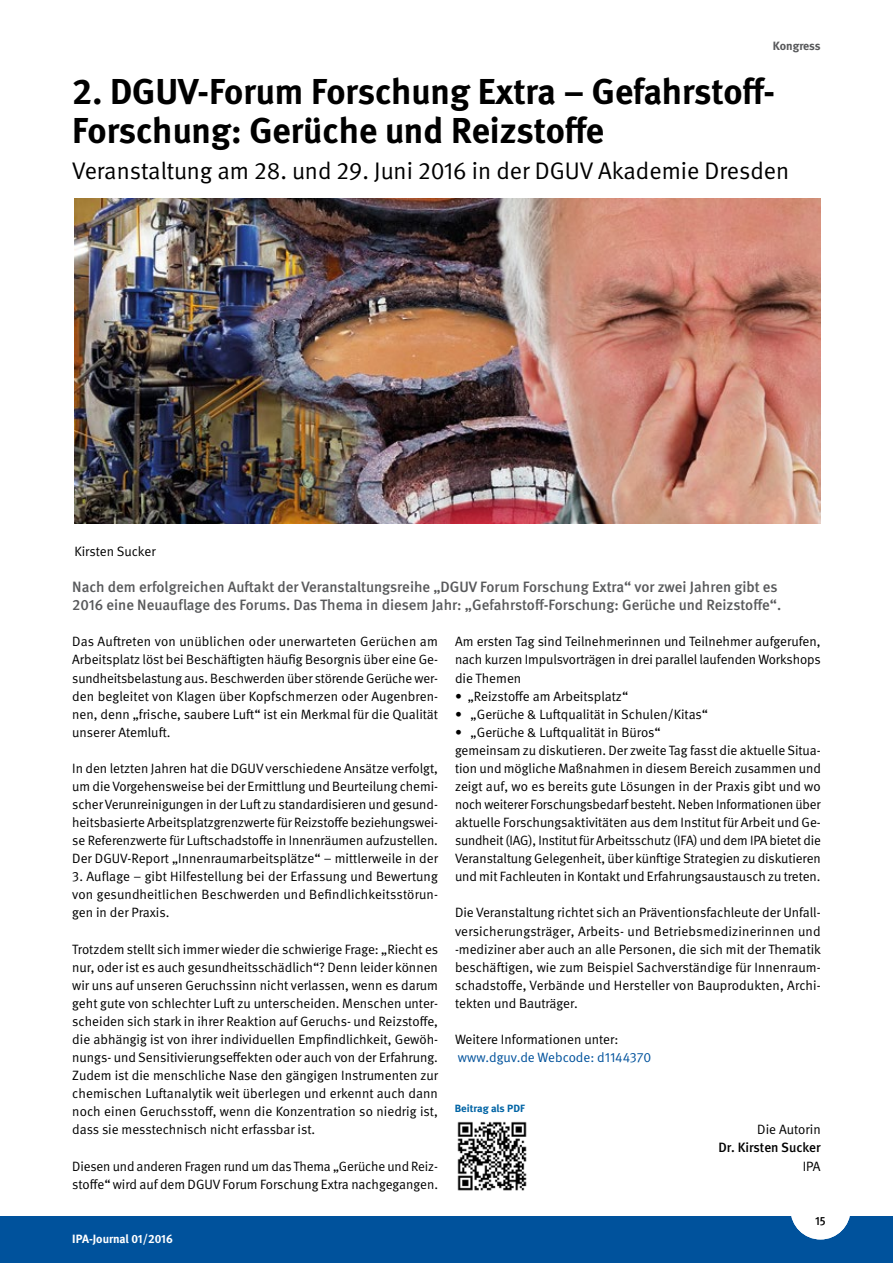
<style>
.page{position:relative;width:893px;height:1263px;background:#fff}
.page>*{position:absolute;margin:0;border:0;box-sizing:border-box;transform-origin:0 0}
.t1{font:700 36px/39px "DGUV Meta";color:#000}
.t2{font:24px "DGUV Meta";color:#000}
.t3{font:500 15px/18px "DGUV Meta";color:#58595b}
.t4{font:13.5px/18px "DGUV Meta";letter-spacing:-.005em;color:#000;text-align:justify}
.t5{font:13.5px "DGUV Meta";color:#00529c}
.t6{font:500 13.5px "DGUV Meta";color:#000}
.t7{font:700 12px "DGUV Meta";letter-spacing:-.005em;color:#fff}
.t8{font:700 12px "DGUV Meta";letter-spacing:-.005em;color:#58595b}
.t9{font:500 12px "DGUV Meta";color:#000}
.t10{font:700 10.5px "DGUV Meta";color:#0064a5;scale:1.04 1}
</style>
<div class="page">
<div style="left:0;top:1216px;width:893px;height:47px;background:#00529c"></div>
<img style="left:75px;top:199px;width:745px;height:324px">
<div style="left:791px;top:1179px;width:59px;height:60px;background:#fff;border-radius:50%"></div>
<img style="left:457px;top:1121px;width:70px;height:70px">
<p class="t8" style="left:773px;top:39px;width:49px">Kongress</p>
<h1 class="t1" style="left:72px;top:73px;width:704px">2. DGUV-Forum Forschung Extra – Gefahrstoff-<br>Forschung: Gerüche und Reizstoffe</h1>
<h2 class="t2" style="left:72px;top:157px;width:718px">Veranstaltung am 28. und 29. Juni 2016 in der DGUV Akademie Dresden</h2>
<p class="t4" style="left:74px;top:543px;width:83px">Kirsten Sucker</p>
<p class="t3" style="left:72px;top:578px;width:710px">Nach dem erfolgreichen Auftakt der Veranstaltungsreihe „DGUV Forum Forschung Extra“ vor zwei Jahren gibt es<br>2016 eine Neuauflage des Forums. Das Thema in diesem Jahr: „Gefahrstoff-Forschung: Gerüche und Reizstoffe“.</p>
<p class="t4" style="left:72px;top:633px;width:367px">Das Auftreten von unüblichen oder unerwarteten Gerüchen am Arbeitsplatz löst bei Beschäftigten häufig Besorgnis über eine Ge&shy;sundheitsbelastung aus. Beschwerden über störende Gerüche wer&shy;den begleitet von Klagen über Kopfschmerzen oder Augenbren&shy;nen, denn „frische, saubere Luft“ ist ein Merkmal für die Qualität unserer Atemluft.</p>
<p class="t4" style="left:72px;top:759px;width:367px">In den letzten Jahren hat die DGUV verschiedene Ansätze verfolgt, um die Vorgehensweise bei der Ermittlung und Beurteilung chemi&shy;scher Verunreinigungen in der Luft zu standardisieren und gesund&shy;heitsbasierte Arbeitsplatzgrenzwerte für Reizstoffe beziehungswei&shy;se Referenzwerte für Luftschadstoffe in Innenräumen aufzustellen.<br>Der DGUV-Report „Innenraumarbeitsplätze“ – mittlerweile in der</p>
<p class="t4" style="left:72px;top:868px;width:367px">3. Auflage – gibt Hilfestellung bei der Erfassung und Bewertung von gesundheitlichen Beschwerden und Befindlichkeitsstörun&shy;gen in der Praxis.</p>
<p class="t4" style="left:72px;top:940px;width:367px">Trotzdem stellt sich immer wieder die schwierige Frage: „Riecht es nur, oder ist es auch gesundheitsschädlich“? Denn leider können wir uns auf unseren Geruchssinn nicht verlassen, wenn es darum geht gute von schlechter Luft zu unterscheiden. Menschen unter&shy;scheiden sich stark in ihrer Reaktion auf Geruchs- und Reizstoffe, die abhängig ist von ihrer individuellen Empfindlichkeit, Gewöh&shy;nungs- und Sensitivierungseffekten oder auch von der Erfahrung.<br>Zudem ist die menschliche Nase den gängigen Instrumenten zur chemischen Luftanalytik weit überlegen und erkennt auch dann noch einen Geruchsstoff, wenn die Konzentration so niedrig ist, dass sie messtechnisch nicht erfassbar ist.</p>
<p class="t4" style="left:72px;top:1157px;width:367px">Diesen und anderen Fragen rund um das Thema „Gerüche und Reiz&shy;stoffe“ wird auf dem DGUV Forum Forschung Extra nachgegangen.</p>
<p class="t7" style="left:72px;top:1231px;width:102px">IPA-Journal 01/2016</p>
<p class="t4" style="left:455px;top:633px;width:367px">Am ersten Tag sind Teilnehmerinnen und Teilnehmer aufgerufen, nach kurzen Impulsvorträgen in drei parallel laufenden Workshops die Themen</p>
<p class="t4" style="left:455px;top:687px;width:175px">• „Reizstoffe am Arbeitsplatz“</p>
<p class="t4" style="left:455px;top:705px;width:255px">• „Gerüche &amp; Luftqualität in Schulen/Kitas“</p>
<p class="t4" style="left:455px;top:723px;width:367px;text-align:left">• „Gerüche &amp; Luftqualität in Büros“<br>gemeinsam zu diskutieren. Der zweite Tag fasst die aktuelle Situa&shy;tion und mögliche Maßnahmen in diesem Bereich zusammen und zeigt auf, wo es bereits gute Lösungen in der Praxis gibt und wo noch weiterer Forschungsbedarf besteht. Neben Informationen über aktuelle Forschungsaktivitäten aus dem Institut für Arbeit und Ge&shy;sundheit (IAG), Institut für Arbeitsschutz (IFA) und dem IPA bietet die Veranstaltung Gelegenheit, über künftige Strategien zu diskutieren und mit Fachleuten in Kontakt und Erfahrungsaustausch zu treten.</p>
<p class="t4" style="left:455px;top:904px;width:368px">Die Veranstaltung richtet sich an Präventionsfachleute der Unfall&shy;versicherungsträger, Arbeits- und Betriebsmedizinerinnen und -mediziner aber auch an alle Personen, die sich mit der Thematik beschäftigen, wie zum Beispiel Sachverständige für Innenraum&shy;schadstoffe, Verbände und Hersteller von Bauprodukten, Archi&shy;tekten und Bauträger.</p>
<p class="t4" style="left:455px;top:1031px;width:165px">Weitere Informationen unter:</p>
<p class="t5" style="left:458px;top:1049px;width:195px">www.dguv.de Webcode: d1144370</p>
<p class="t10" style="left:455px;top:1102px;width:69px">Beitrag als PDF</p>
<p class="t4" style="left:757px;top:1121px;width:65px">Die Autorin</p>
<p class="t6" style="left:718px;top:1140px;width:104px">Dr. Kirsten Sucker</p>
<p class="t4" style="left:803px;top:1157px;width:19px">IPA</p>
<p class="t9" style="left:815px;top:1213px;width:12px">15</p>
</div>
